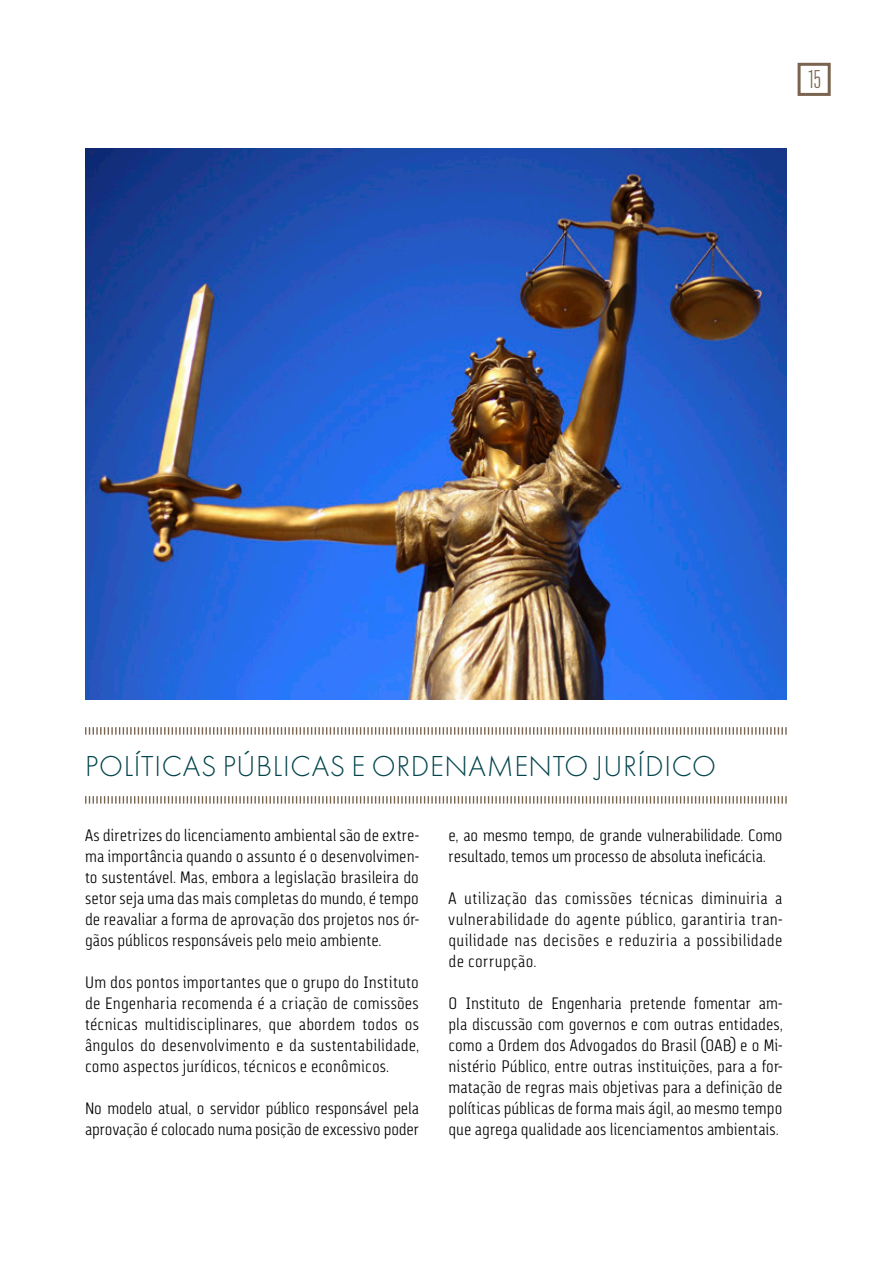
<style>
.page{position:relative;width:893px;height:1263px;background:#fff}
.page>*{position:absolute;margin:0;border:0;box-sizing:border-box;transform-origin:0 0}
.t1{font:300 30px "Futura";letter-spacing:.025em;color:#04454d}
.t2{font:300 22.5px "Titling Gothic FB Comp";color:#79644f}
.Parágrafo_Base{font:300 16.5px/21px "Via Sans";letter-spacing:.005em;color:#000;text-align:justify}
</style>
<div class="page">
<div style="left:798px;top:63px;width:33px;height:33px;border:3px solid #79644f"></div>
<svg style="left:85px;top:727px;width:702px;height:8px"></svg>
<svg style="left:85px;top:796px;width:702px;height:8px"></svg>
<img style="left:85px;top:148px;width:702px;height:551px">
<h2 class="t2" style="left:809px;top:67px;width:13px">15</h2>
<p class="t1" style="left:85px;top:749px;width:633px">POLÍTICAS PÚBLICAS E ORDENAMENTO JURÍDICO</p>
<p class="Parágrafo_Base" style="left:85px;top:825px;width:335px">As diretrizes do licenciamento ambiental são de extre&shy;ma importância quando o assunto é o desenvolvimen&shy;to sustentável. Mas, embora a legislação brasileira do setor seja uma das mais completas do mundo, é tempo de reavaliar a forma de aprovação dos projetos nos ór&shy;gãos públicos responsáveis pelo meio ambiente.</p>
<p class="Parágrafo_Base" style="left:85px;top:972px;width:335px">Um dos pontos importantes que o grupo do Instituto de Engenharia recomenda é a criação de comissões técnicas multidisciplinares, que abordem todos os ângulos do desenvolvimento e da sustentabilidade, como aspectos jurídicos, técnicos e econômicos.</p>
<p class="Parágrafo_Base" style="left:85px;top:1098px;width:335px">No modelo atual, o servidor público responsável pela aprovação é colocado numa posição de excessivo poder</p>
<p class="Parágrafo_Base" style="left:449px;top:825px;width:335px">e, ao mesmo tempo, de grande vulnerabilidade. Como resultado, temos um processo de absoluta ineficácia.</p>
<p class="Parágrafo_Base" style="left:449px;top:888px;width:335px">A utilização das comissões técnicas diminuiria a vulnerabilidade do agente público, garantiria tran&shy;quilidade nas decisões e reduziria a possibilidade de corrupção.</p>
<p class="Parágrafo_Base" style="left:449px;top:993px;width:335px">O Instituto de Engenharia pretende fomentar am&shy;pla discussão com governos e com outras entidades, como a Ordem dos Advogados do Brasil (OAB) e o Mi&shy;nistério Público, entre outras instituições, para a for&shy;matação de regras mais objetivas para a definição de políticas públicas de forma mais ágil, ao mesmo tempo que agrega qualidade aos licenciamentos ambientais.</p>
</div>
